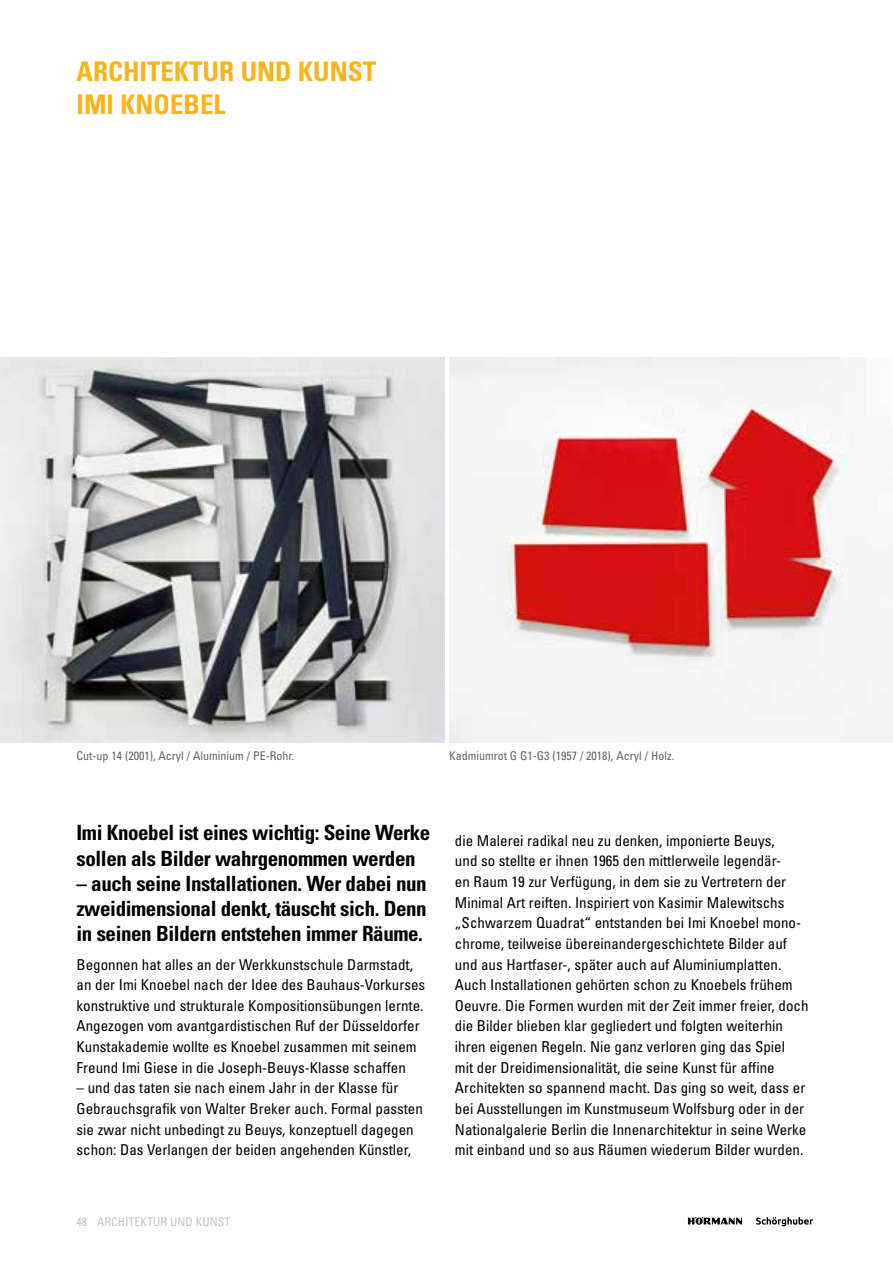
<style>
.page{position:relative;width:893px;height:1263px;background:#fff}
.page>*{position:absolute;margin:0;border:0;box-sizing:border-box;transform-origin:0 0}
.t1{font:700 condensed 27px/32.4px "Univers LT Std";color:#fab31b}
.t2{font:700 condensed 21px/25.2px "Univers LT Std";letter-spacing:-.02em;color:#000}
.t3{font:condensed 15px/20.7px "Univers LT Std";color:#000}
.t4{font:condensed 12px "Univers LT Std";color:#636362}
.t5{font:condensed 12px "Univers LT Std";color:#c3c4c5}
</style>
<div class="page">
<svg style="left:688px;top:1217px;width:54px;height:8px"></svg>
<svg style="left:756px;top:1217px;width:57px;height:9px"></svg>
<img style="left:0;top:357px;width:444px;height:385px">
<img style="left:449px;top:357px;width:444px;height:385px">
<h1 class="t1" style="left:77px;top:56px;width:301px">Arch itektur und Kunst<br>Imi Knoebel</h1>
<p class="t4" style="left:77px;top:748px;width:219px">Cut-up 14 (2001), Acryl / Aluminium / PE-Rohr.</p>
<p class="t4" style="left:449px;top:748px;width:227px">Kadmiumrot G G1-G3 (1957 / 2018), Acryl / Holz.</p>
<h2 class="t2" style="left:77px;top:820px;width:355px">Imi Knoebel ist eines wichtig: Seine Werke sollen als Bilder wahrgenommen werden</h2>
<h2 class="t2" style="left:77px;top:870px;width:352px;text-align:justify">– auch seine Installationen. Wer dabei nun zweidimensional denkt, täuscht sich. Denn in seinen Bildern entstehen immer Räume.</h2>
<p class="t3" style="left:77px;top:953px;width:350px">Begonnen hat alles an der Werkkunstschule Darmstadt, an der Imi Knoebel nach der Idee des Bauhaus-Vorkurses konstruktive und strukturale Kompositionsübungen lernte.<br>Angezogen vom avantgardistischen Ruf der Düsseldorfer Kunstakademie wollte es Knoebel zusammen mit seinem Freund Imi Giese in die Joseph-Beuys-Klasse schaffen</p>
<p class="t3" style="left:77px;top:1077px;width:348px">– und das taten sie nach einem Jahr in der Klasse für Gebrauchsgrafik von Walter Breker auch. Formal passten sie zwar nicht unbedingt zu Beuys, konzeptuell dagegen schon: Das Verlangen der beiden angehenden Künstler,</p>
<p class="t5" style="left:77px;top:1214px;width:155px">48 Architektur und Kunst</p>
<p class="t3" style="left:455px;top:830px;width:355px">die Malerei radikal neu zu denken, imponierte Beuys,<br>und so stellte er ihnen 1965 den mittlerweile legendär-<br>en Raum 19 zur Verfügung, in dem sie zu Vertretern der Minimal Art reiften. Inspiriert von Kasimir Malewitschs „Schwarzem Quadrat“ entstanden bei Imi Knoebel mono&shy;chrome, teilweise übereinandergeschichtete Bilder auf und aus Hartfaser-, später auch auf Aluminiumplatten.<br>Auch Installationen gehörten schon zu Knoebels frühem Oeuvre. Die Formen wurden mit der Zeit immer freier, doch die Bilder blieben klar gegliedert und folgten weiterhin ihren eigenen Regeln. Nie ganz verloren ging das Spiel<br>mit der Dreidimensionalität, die seine Kunst für affine Architekten so spannend macht. Das ging so weit, dass er bei Ausstellungen im Kunstmuseum Wolfsburg oder in der Nationalgalerie Berlin die Innenarchitektur in seine Werke mit einband und so aus Räumen wiederum Bilder wurden.</p>
</div>
